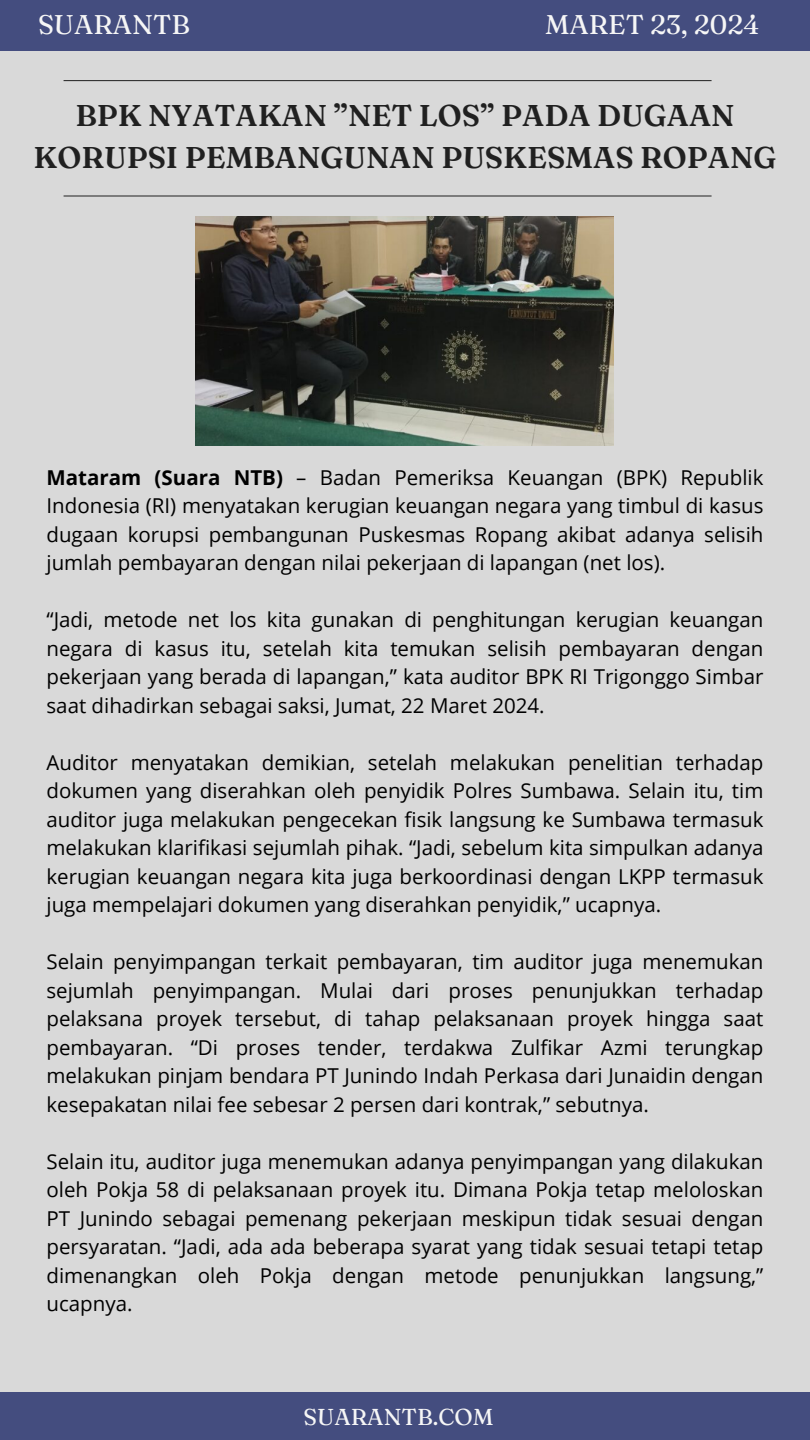
<style>
.page{position:relative;width:810px;height:1440px;background:#d9d9d9}
.page>*{position:absolute;margin:0;border:0;box-sizing:border-box;transform-origin:0 0}
.t1{font:600 30px/42px "Fraunces 9 pt";color:#202020;text-align:center}
.t2{font:27px "Fraunces 9 pt";color:#f6f6f6}
.t3{font:23px "Fraunces 9 pt";color:#f6f6f6}
.t4{font:20.5px/28.5px "Open Sans";color:#000;text-align:justify}
.s1{font-weight:700}
</style>
<div class="page">
<img style="left:196px;top:217px;width:418px;height:228px">
<hr style="left:64px;top:196px;width:648px;height:1px;background:#202020">
<div style="left:0;top:1393px;width:810px;height:47px;background:#444d7f"></div>
<div style="left:0;top:0;width:810px;height:50px;background:#444d7f"></div>
<hr style="left:64px;top:80px;width:648px;height:1px;background:#202020">
<p class="t2" style="left:38px;top:8px;width:153px">SUARANTB</p>
<h3 class="t2" style="left:545px;top:8px;width:216px">MARET 23, 2024</h3>
<p class="t1" style="left:34px;top:95px;width:744px">BPK NYATAKAN ”NET LOS” PADA DUGAAN<br>KORUPSI PEMBANGUNAN PUSKESMAS ROPANG</p>
<h2 class="t4" style="left:47px;top:463px;width:718px"><span class="s1">Mataram (Suara NTB)</span> – Badan Pemeriksa Keuangan (BPK) Republik Indonesia (RI) menyatakan kerugian keuangan negara yang timbul di kasus dugaan korupsi pembangunan Puskesmas Ropang akibat adanya selisih jumlah pembayaran dengan nilai pekerjaan di lapangan (net los).</h2>
<h2 class="t4" style="left:47px;top:605px;width:718px">“Jadi, metode net los kita gunakan di penghitungan kerugian keuangan negara di kasus itu, setelah kita temukan selisih pembayaran dengan pekerjaan yang berada di lapangan,” kata auditor BPK RI Trigonggo Simbar saat dihadirkan sebagai saksi, Jumat, 22 Maret 2024.</h2>
<h1 class="t4" style="left:47px;top:748px;width:718px">Auditor menyatakan demikian, setelah melakukan penelitian terhadap dokumen yang diserahkan oleh penyidik Polres Sumbawa. Selain itu, tim auditor juga melakukan pengecekan fisik langsung ke Sumbawa termasuk melakukan klarifikasi sejumlah pihak. “Jadi, sebelum kita simpulkan adanya kerugian keuangan negara kita juga berkoordinasi dengan LKPP termasuk juga mempelajari dokumen yang diserahkan penyidik,” ucapnya.</h1>
<p class="t4" style="left:47px;top:947px;width:718px">Selain penyimpangan terkait pembayaran, tim auditor juga menemukan sejumlah penyimpangan. Mulai dari proses penunjukkan terhadap pelaksana proyek tersebut, di tahap pelaksanaan proyek hingga saat pembayaran. “Di proses tender, terdakwa Zulfikar Azmi terungkap melakukan pinjam bendara PT Junindo Indah Perkasa dari Junaidin dengan kesepakatan nilai fee sebesar 2 persen dari kontrak,” sebutnya.</p>
<p class="t4" style="left:47px;top:1147px;width:718px">Selain itu, auditor juga menemukan adanya penyimpangan yang dilakukan oleh Pokja 58 di pelaksanaan proyek itu. Dimana Pokja tetap meloloskan PT Junindo sebagai pemenang pekerjaan meskipun tidak sesuai dengan persyaratan. “Jadi, ada ada beberapa syarat yang tidak sesuai tetapi tetap dimenangkan oleh Pokja dengan metode penunjukkan langsung,” ucapnya.</p>
<p class="t3" style="left:304px;top:1402px;width:191px">SUARANTB.COM</p>
</div>
